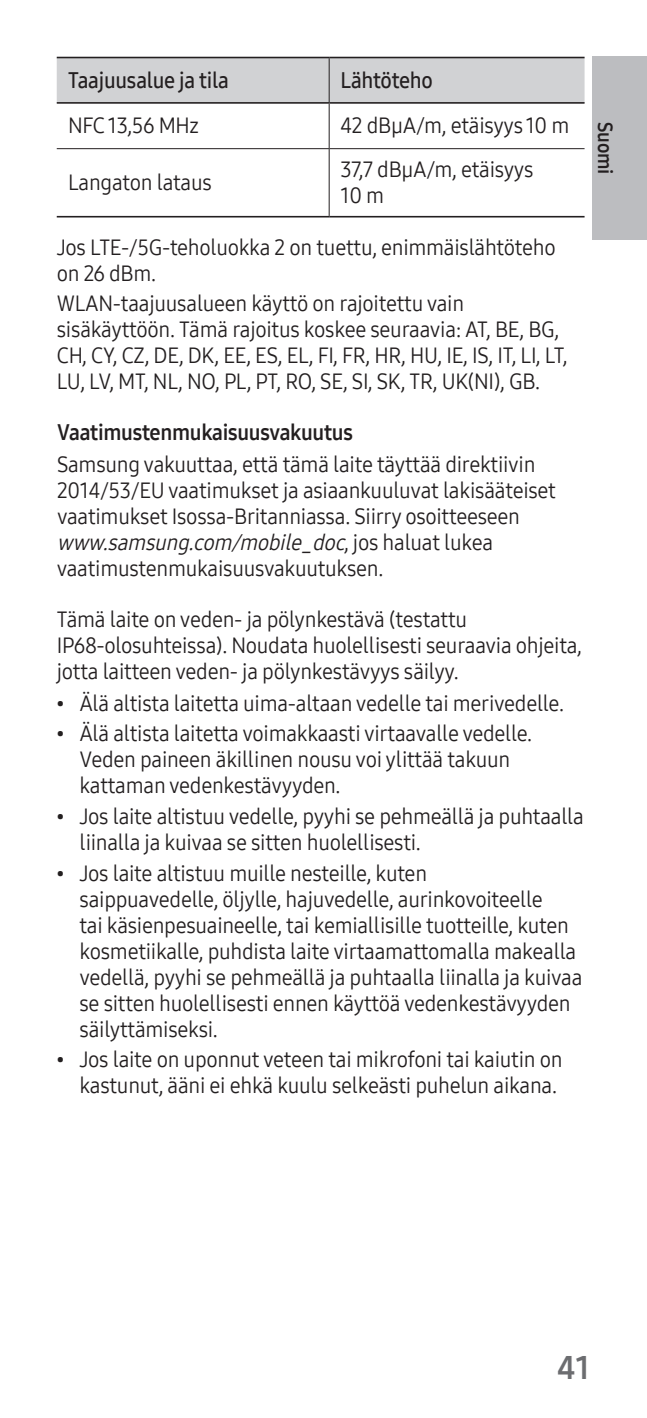
<style>
.page{position:relative;width:647px;height:1418px;background:#fff}
.page>*{position:absolute;margin:0;border:0;box-sizing:border-box;transform-origin:0 0}
.t1{font:32px "Samsung One 700";color:#6c6d70}
.t2{font:22px/26px "Samsung One 400";letter-spacing:-.015em;color:#231f20;scale:.95 1}
.t3{font:22px "Samsung One 700";letter-spacing:-.015em;color:#231f20;scale:.95 1}
.t4{font:22px "Samsung One 600";letter-spacing:-.015em;color:#231f20;scale:.95 1}
.t5{font:20px "Samsung One 700";letter-spacing:-.015em;color:#231f20;scale:.95 1}
.s1{font-style:italic}
.s2{font-size:16px}
</style>
<div class="page">
<div style="left:592px;top:57px;width:54px;height:183px;background:#bcbdc0"></div>
<div style="left:57px;top:58px;width:527px;height:44px;background:#d1d2d4"></div>
<hr style="left:57px;top:148px;width:272px;height:1px;background:#231f20">
<hr style="left:57px;top:216px;width:272px;height:1px;background:#231f20">
<hr style="left:329px;top:148px;width:255px;height:1px;background:#231f20">
<hr style="left:329px;top:216px;width:255px;height:1px;background:#231f20">
<hr style="left:329px;top:57px;width:255px;height:1px;background:#231f20">
<hr style="left:329px;top:102px;width:255px;height:2px;background:#231f20">
<hr style="left:328px;top:104px;width:1px;height:44px;background:#231f20">
<hr style="left:328px;top:149px;width:1px;height:67px;background:#231f20">
<hr style="left:57px;top:57px;width:272px;height:1px;background:#231f20">
<hr style="left:57px;top:102px;width:272px;height:2px;background:#231f20">
<hr style="left:328px;top:58px;width:1px;height:44px;background:#231f20">
<p class="t4" style="left:68px;top:65px;width:171px">Taajuusalue ja tila</p>
<p class="t4" style="left:340px;top:65px;width:99px">Lähtöteho</p>
<p class="t2" style="left:68px;top:112px;width:139px">NFC 13,56 MHz</p>
<p class="t2" style="left:340px;top:112px;width:242px">42 dBµA/m, etäisyys 10 m</p>
<p class="t2" style="left:68px;top:169px;width:153px">Langaton lataus</p>
<p class="t2" style="left:340px;top:156px;width:204px">37,7 dBµA/m, etäisyys<br>10 m</p>
<p class="t2" style="left:57px;top:234px;width:526px">Jos LTE-/5G-teholuokka 2 on tuettu, enimmäislähtöteho on 26 dBm.</p>
<p class="t2" style="left:57px;top:290px;width:539px">WLAN-taajuusalueen käyttö on rajoitettu vain sisäkäyttöön. Tämä rajoitus koskee seuraavia: AT, BE, BG, CH, CY, CZ, DE, DK, EE, ES, EL, FI, FR, HR, HU, IE, IS, IT, LI, LT, LU, LV, MT, NL, NO, PL, PT, RO, SE, SI, SK, TR, UK(NI), GB.</p>
<p class="t3" style="left:57px;top:418px;width:313px">Vaatimustenmukaisuusvakuutus</p>
<p class="t2" style="left:57px;top:451px;width:527px">Samsung vakuuttaa, että tämä laite täyttää direktiivin 2014/53/EU vaatimukset ja asiaankuuluvat lakisääteiset vaatimukset Isossa-Britanniassa. Siirry osoitteeseen <span class="s1">www.samsung.com/mobile_doc</span>, j o s h a l u a t l u k e a vaatimustenmukaisuusvakuutuksen.</p>
<p class="t2" style="left:57px;top:606px;width:554px">Tämä laite on veden- ja pölynkestävä (testattu<br>IP68-olosuhteissa). Noudata huolellisesti seuraavia ohjeita, jotta laitteen veden- ja pölynkestävyys säilyy.</p>
<p class="t2" style="left:57px;top:690px;width:535px"><span class="s2">•</span> Älä altista laitetta uima-altaan vedelle tai merivedelle.</p>
<p class="t2" style="left:79px;top:720px;width:478px;text-indent:-23px"><span class="s2">•</span> Älä altista laitetta voimakkaasti virtaavalle vedelle.<br>Veden paineen äkillinen nousu voi ylittää takuun kattaman vedenkestävyyden.</p>
<p class="t2" style="left:79px;top:803px;width:532px;text-indent:-23px"><span class="s2">•</span> Jos laite altistuu vedelle, pyyhi se pehmeällä ja puhtaalla liinalla ja kuivaa se sitten huolellisesti.</p>
<p class="t2" style="left:79px;top:859px;width:530px;text-indent:-23px"><span class="s2">•</span> Jos laite altistuu muille nesteille, kuten<br>saippuavedelle, öljylle, hajuvedelle, aurinkovoiteelle<br>tai käsienpesuaineelle, tai kemiallisille tuotteille, kuten kosmetiikalle, puhdista laite virtaamattomalla makealla vedellä, pyyhi se pehmeällä ja puhtaalla liinalla ja kuivaa se sitten huolellisesti ennen käyttöä vedenkestävyyden säilyttämiseksi.</p>
<p class="t2" style="left:57px;top:1046px;width:533px;text-align:right"><span class="s2">•</span> Jos laite on uponnut veteen tai mikrofoni tai kaiutin on kastunut, ääni ei ehkä kuulu selkeästi puhelun aikana.</p>
<p class="t5" style="left:618px;top:122px;width:56px;rotate:90deg">Suomi</p>
<h1 class="t1" style="left:557px;top:1346px;width:34px">41</h1>
</div>
